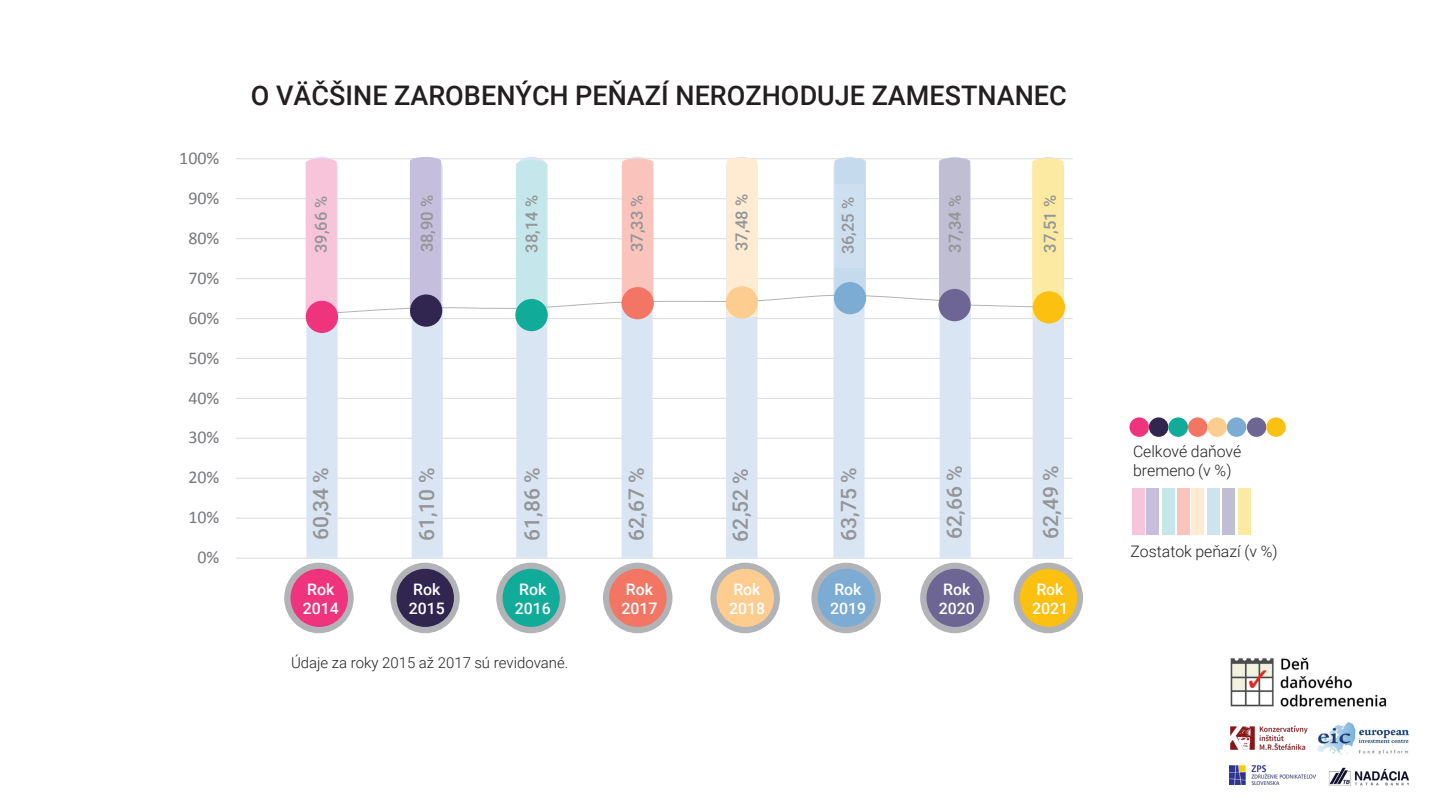
<style>
.page{position:relative;width:1440px;height:810px;background:#fff}
.page>*{position:absolute;margin:0;border:0;box-sizing:border-box;transform-origin:0 0}
.t1{font:500 27px "Roboto";color:#231f20}
.t2{font:500 21px "Roboto";letter-spacing:.005em;color:#939598}
.t3{font:18px "Calibri";letter-spacing:.005em;color:#76787b}
.t4{font:500 16.5px "Roboto";letter-spacing:-.005em;color:#939598}
.t5{font:500 15.9px/18.9px "Roboto";color:#fff}
.t6{font:300 15.9px/18.9px "Roboto";letter-spacing:-.005em;color:#231f20}
.t7{font:300 15px "Roboto";color:#231f20}
</style>
<div class="page">
<hr style="left:236px;top:518px;width:836px;height:1px;background:#dcdddf">
<hr style="left:236px;top:478px;width:836px;height:1px;background:#dcdddf">
<hr style="left:236px;top:438px;width:836px;height:1px;background:#dcdddf">
<hr style="left:236px;top:398px;width:836px;height:1px;background:#dcdddf">
<hr style="left:236px;top:358px;width:836px;height:1px;background:#dcdddf">
<hr style="left:236px;top:318px;width:836px;height:1px;background:#dcdddf">
<hr style="left:236px;top:278px;width:836px;height:1px;background:#dcdddf">
<hr style="left:236px;top:238px;width:836px;height:1px;background:#dcdddf">
<hr style="left:236px;top:198px;width:836px;height:1px;background:#dcdddf">
<hr style="left:236px;top:158px;width:836px;height:1px;background:#dcdddf">
<hr style="left:236px;top:558px;width:836px;height:1px;background:#dcdddf">
<img style="left:1318px;top:723px;width:92px;height:25px">
<img style="left:1230px;top:657px;width:157px;height:50px">
<img style="left:1230px;top:725px;width:78px;height:25px">
<img style="left:1230px;top:766px;width:80px;height:18px">
<img style="left:1310px;top:748px;width:100px;height:38px">
<div style="left:284px;top:563px;width:70px;height:70px;background:#b2b3b7;border-radius:50%"></div>
<div style="left:291px;top:569px;width:57px;height:58px;background:#ef337c;border-radius:50%"></div>
<div style="left:390px;top:563px;width:70px;height:70px;background:#b2b3b7;border-radius:50%"></div>
<div style="left:397px;top:569px;width:57px;height:58px;background:#31264f;border-radius:50%"></div>
<div style="left:496px;top:563px;width:70px;height:70px;background:#b2b3b7;border-radius:50%"></div>
<div style="left:503px;top:569px;width:57px;height:58px;background:#11ab99;border-radius:50%"></div>
<div style="left:603px;top:563px;width:69px;height:70px;background:#b2b3b7;border-radius:50%"></div>
<div style="left:609px;top:569px;width:58px;height:58px;background:#f37665;border-radius:50%"></div>
<div style="left:710px;top:563px;width:70px;height:70px;background:#b2b3b7;border-radius:50%"></div>
<div style="left:717px;top:569px;width:57px;height:58px;background:#fdcd8f;border-radius:50%"></div>
<div style="left:811px;top:563px;width:70px;height:70px;background:#b2b3b7;border-radius:50%"></div>
<div style="left:818px;top:569px;width:57px;height:58px;background:#7cabd4;border-radius:50%"></div>
<div style="left:920px;top:563px;width:70px;height:70px;background:#b2b3b7;border-radius:50%"></div>
<div style="left:926px;top:569px;width:58px;height:58px;background:#6d6694;border-radius:50%"></div>
<div style="left:1014px;top:563px;width:69px;height:70px;background:#b2b3b7;border-radius:50%"></div>
<div style="left:1020px;top:569px;width:57px;height:58px;background:#fcc011;border-radius:50%"></div>
<div style="left:1035px;top:182px;width:31px;height:84px;background:#fff"></div>
<svg style="left:306px;top:157px;width:758px;height:402px"></svg>
<div style="left:1033px;top:291px;width:32px;height:32px;background:#fcc011;border-radius:50%"></div>
<div style="left:306px;top:301px;width:32px;height:32px;background:#ef337c;border-radius:50%"></div>
<div style="left:1130px;top:417px;width:19px;height:20px;background:#ef337c;border-radius:50%"></div>
<div style="left:1149px;top:417px;width:19px;height:20px;background:#31264f;border-radius:50%"></div>
<div style="left:1168px;top:417px;width:20px;height:20px;background:#11ab99;border-radius:50%"></div>
<div style="left:1188px;top:417px;width:19px;height:20px;background:#f37665;border-radius:50%"></div>
<div style="left:1207px;top:417px;width:20px;height:20px;background:#fdcd8f;border-radius:50%"></div>
<div style="left:1227px;top:417px;width:19px;height:20px;background:#7cabd4;border-radius:50%"></div>
<div style="left:1247px;top:417px;width:19px;height:20px;background:#6d6694;border-radius:50%"></div>
<div style="left:1266px;top:417px;width:20px;height:20px;background:#fcc011;border-radius:50%"></div>
<div style="left:1132px;top:488px;width:12px;height:46px;background:#f8c4d9"></div>
<div style="left:1146px;top:488px;width:12px;height:46px;background:#c6bedd"></div>
<div style="left:1162px;top:488px;width:12px;height:46px;background:#c5e7eb"></div>
<div style="left:1177px;top:488px;width:12px;height:46px;background:#fac4bd"></div>
<div style="left:1191px;top:488px;width:12px;height:46px;background:#feebd2"></div>
<div style="left:1207px;top:488px;width:12px;height:46px;background:#cee2f0"></div>
<div style="left:1223px;top:488px;width:12px;height:46px;background:#c0bed2"></div>
<div style="left:1239px;top:488px;width:12px;height:46px;background:#fceaa3"></div>
<p class="t3" style="left:179px;top:147px;width:42px">100%</p>
<p class="t3" style="left:188px;top:186px;width:33px">90%</p>
<p class="t3" style="left:188px;top:226px;width:33px">80%</p>
<p class="t3" style="left:188px;top:266px;width:33px">70%</p>
<p class="t3" style="left:188px;top:306px;width:33px">60%</p>
<p class="t3" style="left:188px;top:346px;width:33px">50%</p>
<p class="t3" style="left:188px;top:386px;width:33px">40%</p>
<p class="t3" style="left:188px;top:426px;width:33px">30%</p>
<p class="t3" style="left:188px;top:466px;width:33px">20%</p>
<p class="t3" style="left:188px;top:506px;width:33px">10%</p>
<p class="t3" style="left:197px;top:546px;width:24px">0%</p>
<h1 class="t1" style="left:251px;top:77px;width:817px">O VÄČŠINE ZAROBENÝCH PEŇAZÍ NEROZHODUJE ZAMESTNANEC</h1>
<p class="t4" style="left:309px;top:253px;width:59px;rotate:-90deg">39,66 %</p>
<p class="t4" style="left:415px;top:252px;width:59px;rotate:-90deg">38,90 %</p>
<p class="t4" style="left:520px;top:253px;width:59px;rotate:-90deg">38,14 %</p>
<p class="t4" style="left:625px;top:252px;width:59px;rotate:-90deg">37,33 %</p>
<p class="t4" style="left:730px;top:251px;width:59px;rotate:-90deg">37,48 %</p>
<p class="t4" style="left:837px;top:254px;width:59px;rotate:-90deg">36,25 %</p>
<p class="t4" style="left:944px;top:253px;width:59px;rotate:-90deg">37,34 %</p>
<p class="t4" style="left:1038px;top:253px;width:59px;rotate:-90deg">37,51 %</p>
<h2 class="t2" style="left:306px;top:540px;width:75px;rotate:-90deg">60,34 %</h2>
<h2 class="t2" style="left:412px;top:541px;width:75px;rotate:-90deg">61,10 %</h2>
<h2 class="t2" style="left:517px;top:541px;width:75px;rotate:-90deg">61,86 %</h2>
<h2 class="t2" style="left:622px;top:541px;width:75px;rotate:-90deg">62,67 %</h2>
<h2 class="t2" style="left:726px;top:542px;width:75px;rotate:-90deg">62,52 %</h2>
<h2 class="t2" style="left:834px;top:541px;width:75px;rotate:-90deg">63,75 %</h2>
<h2 class="t2" style="left:940px;top:539px;width:75px;rotate:-90deg">62,66 %</h2>
<h2 class="t2" style="left:1036px;top:539px;width:75px;rotate:-90deg">62,49 %</h2>
<p class="t5" style="left:303px;top:579px;width:37px">Rok<br>2014</p>
<p class="t5" style="left:409px;top:579px;width:37px">Rok<br>2015</p>
<p class="t5" style="left:515px;top:579px;width:37px">Rok<br>2016</p>
<p class="t5" style="left:622px;top:579px;width:37px">Rok<br>2017</p>
<p class="t5" style="left:729px;top:579px;width:37px">Rok<br>2018</p>
<p class="t5" style="left:830px;top:579px;width:37px">Rok<br>2019</p>
<p class="t5" style="left:939px;top:579px;width:37px">Rok<br>2020</p>
<p class="t5" style="left:1032px;top:579px;width:37px">Rok<br>2021</p>
<p class="t7" style="left:291px;top:652px;width:279px">Údaje za roky 2015 až 2017 sú revidované.</p>
<p class="t6" style="left:1133px;top:442px;width:110px">Celkové daňové bremeno (v %)</p>
<p class="t6" style="left:1130px;top:541px;width:149px">Zostatok peňazí (v %)</p>
</div>
